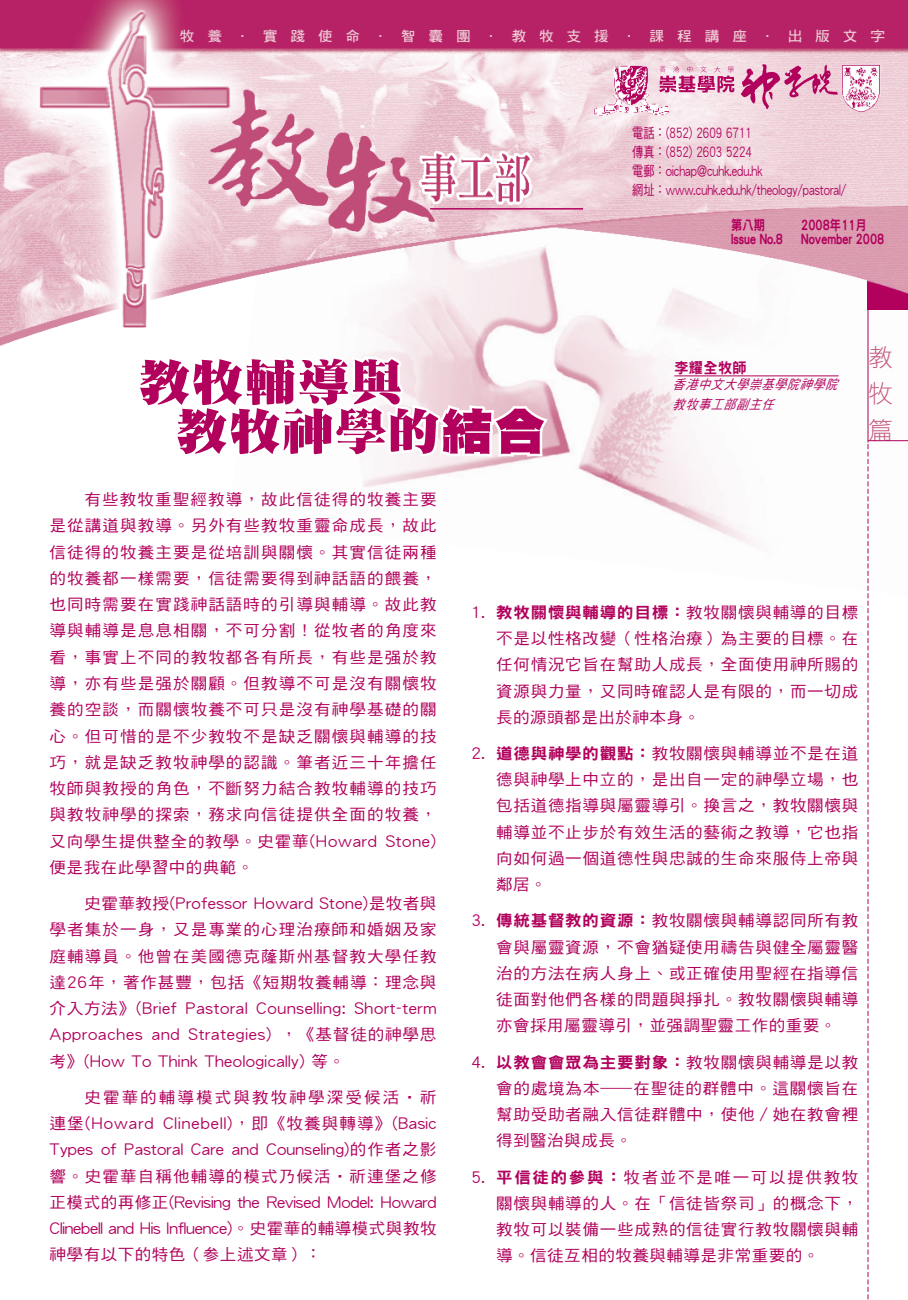
<style>
.page{position:relative;width:908px;height:1300px;background:#fff}
.page>*{position:absolute;margin:0;border:0;box-sizing:border-box;transform-origin:0 0}
.t1{font:49px/49px "DF Ming HK W14";letter-spacing:.03em;color:#b1015c;scale:1.05 1}
.t2{font:24.5px/36.8px "DF Hei HK W3";color:#c55b81;text-align:justify}
.t3{font:15.75px/26.2px "DF Hei HK W5";letter-spacing:.045em;color:#b1015c;text-align:justify;scale:1.05 1}
.t4{font:14.88px "DF Hei HK W9";letter-spacing:.03em;color:#b1015c;scale:.95 1}
.t5{font:14px/19.2px "DF Hei HK W5";color:#b1015c;scale:.8 1}
.t6{font:14px "DF Hei HK W9";color:#b1015c;scale:.8 1}
.t7{font:14px "DF Hei HK W7";letter-spacing:.88em;color:#eccad4;scale:1.05 1}
.t8{font:italic 13.12px/19.2px "DF Hei HK W5";color:#b1015c;scale:.9 1}
.s1{font-family:"DF Hei HK W12"}
.s2{font-family:"DF Hei HK W9"}
</style>
<div class="page">
<img style="left:363px;top:347px;width:545px;height:250px">
<hr style="left:674px;top:375px;width:164px;height:1px;background:#b1015c">
<hr style="left:867px;top:280px;width:1px;height:162px;background:#b1015c">
<hr style="left:868px;top:440px;width:40px;height:1px;background:#b1015c">
<svg style="left:867px;top:444px;width:1px;height:856px"></svg>
<img style="left:0;top:0;width:908px;height:347px">
<svg style="left:670px;top:66px;width:64px;height:27px;background:#db8eb3"></svg>
<svg style="left:741px;top:64px;width:97px;height:45px;background:#de98b7"></svg>
<img style="left:594px;top:64px;width:76px;height:52px">
<img style="left:841px;top:65px;width:39px;height:48px">
<hr style="left:430px;top:208px;width:153px;height:2px;background:#b1015c">
<svg style="left:133px;top:332px;width:419px;height:133px"></svg>
<p class="t7" style="left:180px;top:28px;width:673px">牧養．實踐使命．智囊團．教牧支援．課程講座．出版文字</p>
<p class="t5" style="left:632px;top:123px;width:269px">電話：(852) 2609 6711<br>傳真：(852) 2603 5224<br>電郵：oichap@cuhk.edu.hk<br>網址：www.cuhk.edu.hk/theology/pastoral/</p>
<h1 class="t1" style="left:176px;top:357px;width:353px;text-indent:-37px">教牧輔導與<br>教牧神學的<span class="s1">結合</span></h1>
<p class="t6" style="left:731px;top:217px;width:44px">第八期</p>
<p class="t6" style="left:801px;top:217px;width:83px">2008年11月</p>
<p class="t6" style="left:731px;top:231px;width:66px">Issue No.8</p>
<p class="t6" style="left:801px;top:231px;width:105px">November 2008</p>
<p class="t4" style="left:674px;top:359px;width:78px">李耀全牧師</p>
<p class="t8" style="left:673px;top:375px;width:190px">香港中文大學崇基學院神學院教牧事工部副主任</p>
<h2 class="t2" style="left:868px;top:338px;width:25px">教牧篇</h2>
<p class="t3" style="left:50px;top:486px;width:370px;text-indent:35px">有些教牧重聖經教導，故此信徒得的牧養主要是從講道與教導。另外有些教牧重靈命成長，故此信徒得的牧養主要是從培訓與關懷。其實信徒兩種的牧養都一樣需要，信徒需要得到神話語的餵養，也同時需要在實踐神話語時的引導與輔導。故此教導與輔導是息息相關，不可分割！從牧者的角度來看，事實上不同的教牧都各有所長，有些是强於教導，亦有些是强於關顧。但教導不可是沒有關懷牧養的空談，而關懷牧養不可只是沒有神學基礎的關心。但可惜的是不少教牧不是缺乏關懷與輔導的技巧，就是缺乏教牧神學的認識。筆者近三十年擔任牧師與教授的角色，不斷努力結合教牧輔導的技巧與教牧神學的探索，務求向信徒提供全面的牧養，又向學生提供整全的教學。史霍華(Howard Stone)便是我在此學習中的典範。</p>
<p class="t3" style="left:50px;top:890px;width:370px;text-indent:35px">史霍華教授(Professor Howard Stone)是牧者與學者集於一身，又是專業的心理治療師和婚姻及家庭輔導員。他曾在美國德克蕯斯州基督教大學任教達26年，著作甚豐，包括《短期牧養輔導：理念與介入方法》(Brief Pastoral Counselling: Short-term Approaches and Strategies) ，《基督徒的神學思考》(How To Think Theologically) 等。</p>
<p class="t3" style="left:50px;top:1083px;width:370px;text-indent:35px">史霍華的輔導模式與教牧神學深受候活‧祈連堡(Howard Clinebell)，即《牧養與轉導》(Basic Types of Pastoral Care and Counseling)的作者之影響。史霍華自稱他輔導的模式乃候活‧祈連堡之修正模式的再修正(Revising the Revised Model: Howard Clinebell and His Influence)。史霍華的輔導模式與教牧神學有以下的特色（参上述文章）：</p>
<p class="t3" style="left:496px;top:599px;width:346px;text-indent:-25px">1. <span class="s2">教牧關懷與輔導的目標：</span>教牧關懷與輔導的目標不是以性格改變（性格治療）為主要的目標。在任何情況它旨在幫助人成長，全面使用神所賜的資源與力量，又同時確認人是有限的，而一切成長的源頭都是出於神本身。</p>
<p class="t3" style="left:496px;top:740px;width:346px;text-indent:-25px">2. <span class="s2">道德與神學的觀點：</span>教牧關懷與輔導並不是在道德與神學上中立的，是出自一定的神學立場，也包括道德指導與屬靈導引。換言之，教牧關懷與輔導並不止步於有效生活的藝術之教導，它也指向如何過一個道德性與忠誠的生命來服侍上帝與鄰居。</p>
<p class="t3" style="left:496px;top:907px;width:346px;text-indent:-25px">3. <span class="s2">傳統基督教的資源：</span>教牧關懷與輔導認同所有教會與屬靈資源，不會猶疑使用禱告與健全屬靈醫治的方法在病人身上、或正確使用聖經在指導信徒面對他們各樣的問題與掙扎。教牧關懷與輔導亦會採用屬靈導引，並强調聖靈工作的重要。</p>
<p class="t3" style="left:496px;top:1048px;width:346px;text-indent:-25px">4. <span class="s2">以教會會眾為主要對象：</span>教牧關懷與輔導是以教會的處境為本—在聖徒的群體中。這關懷旨在幫助受助者融入信徒群體中，使他／她在教會裡得到醫治與成長。</p>
<p class="t3" style="left:496px;top:1163px;width:346px;text-indent:-25px">5. <span class="s2">平信徒的參與：</span>牧者並不是唯一可以提供教牧關懷與輔導的人。在「信徒皆祭司」的概念下，教牧可以裝備一些成熟的信徒實行教牧關懷與輔導。信徒互相的牧養與輔導是非常重要的。</p>
</div>
